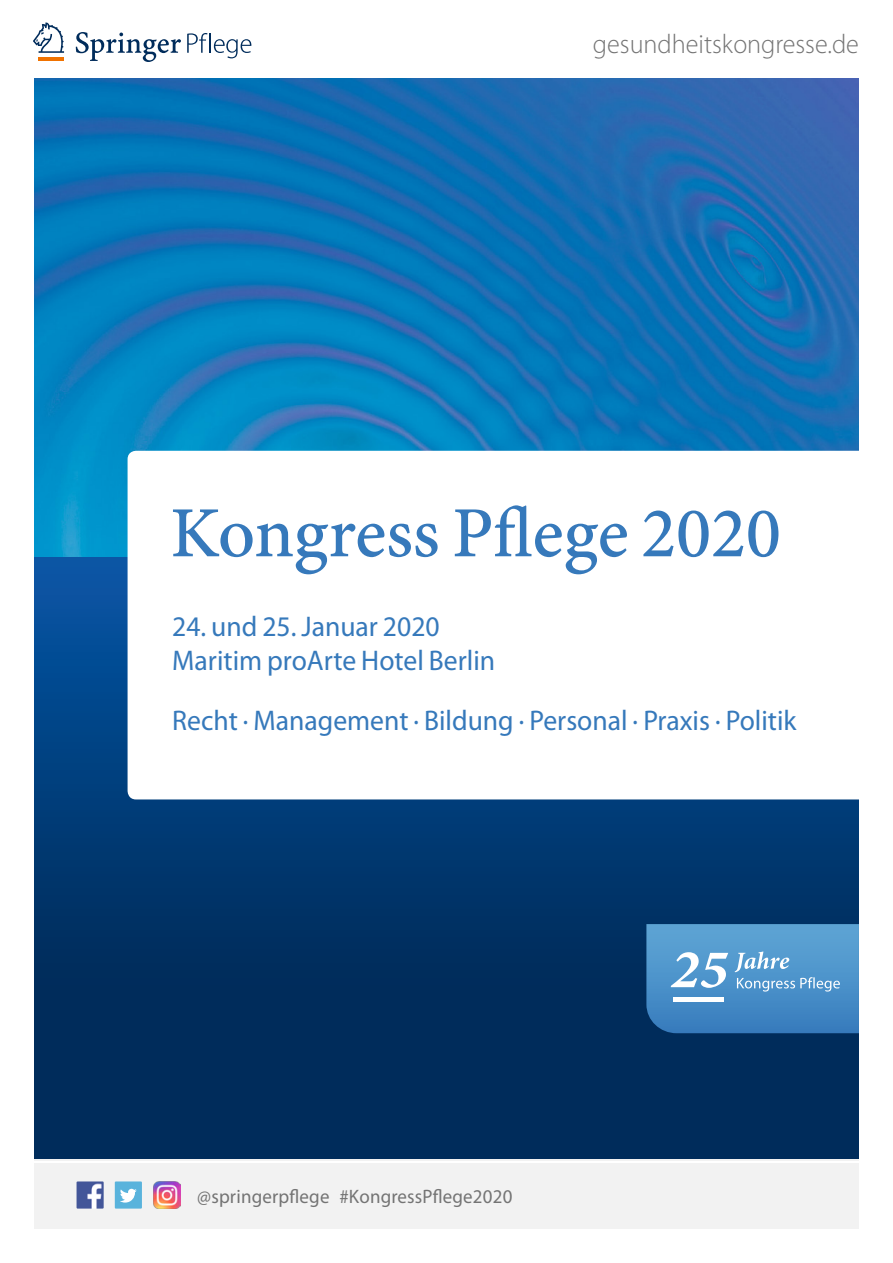
<style>
.page{position:relative;width:893px;height:1263px;background:#fff}
.page>*{position:absolute;margin:0;border:0;box-sizing:border-box;transform-origin:0 0}
.A4_title{font:72px "Minion Pro Medium Capt";letter-spacing:-.01em;color:#3679bb}
.A4_subtitle{font:28.5px/34.2px "Myriad Pro";color:#3679bb}
.CV_URL{font:300 27px "Myriad Pro";color:#747474}
.A4_brandingbar_small{font:19.5px "Myriad Pro";letter-spacing:.01em;color:#747474}
</style>
<div class="page">
<div style="left:34px;top:79px;width:825px;height:1150px;background:#f2f2f2"></div>
<svg style="left:33px;top:22px;width:31px;height:31px"></svg>
<hr style="left:39px;top:58px;width:25px;height:3px;background:#f07200">
<svg style="left:76px;top:32px;width:105px;height:30px"></svg>
<svg style="left:187px;top:33px;width:21px;height:20px"></svg>
<hr style="left:209px;top:33px;width:2px;height:20px;background:#002c5b">
<svg style="left:214px;top:39px;width:37px;height:19px"></svg>
<img style="left:34px;top:79px;width:825px;height:478px">
<svg style="left:34px;top:557px;width:825px;height:602px;background:#003266"></svg>
<div style="left:128px;top:451px;width:765px;height:348px;background:#fff;border-radius:9px"></div>
<img style="left:153px;top:1181px;width:27px;height:27px">
<img style="left:77px;top:1181px;width:27px;height:27px">
<div style="left:115px;top:1181px;width:27px;height:27px;background:#59b3dc"></div>
<svg style="left:120px;top:1189px;width:17px;height:13px"></svg>
<svg style="left:646px;top:924px;width:213px;height:109px;background:#5798cc"></svg>
<hr style="left:30px;top:1161px;width:833px;height:2px;background:#fff">
<p class="CV_URL" style="left:593px;top:29px;width:267px">gesundheitskongresse.de</p>
<p class="A4_title" style="left:170px;top:490px;width:612px">Kongress Pflege 2020</p>
<p class="A4_subtitle" style="left:172px;top:610px;width:325px">24. und 25. Januar 2020<br>Maritim proArte Hotel Berlin</p>
<p class="A4_subtitle" style="left:172px;top:704px;width:626px">Recht · Management · Bildung · Personal · Praxis · Politik</p>
<p class="A4_brandingbar_small" style="left:197px;top:1186px;width:317px">@springerpflege #KongressPflege2020</p>
</div>
